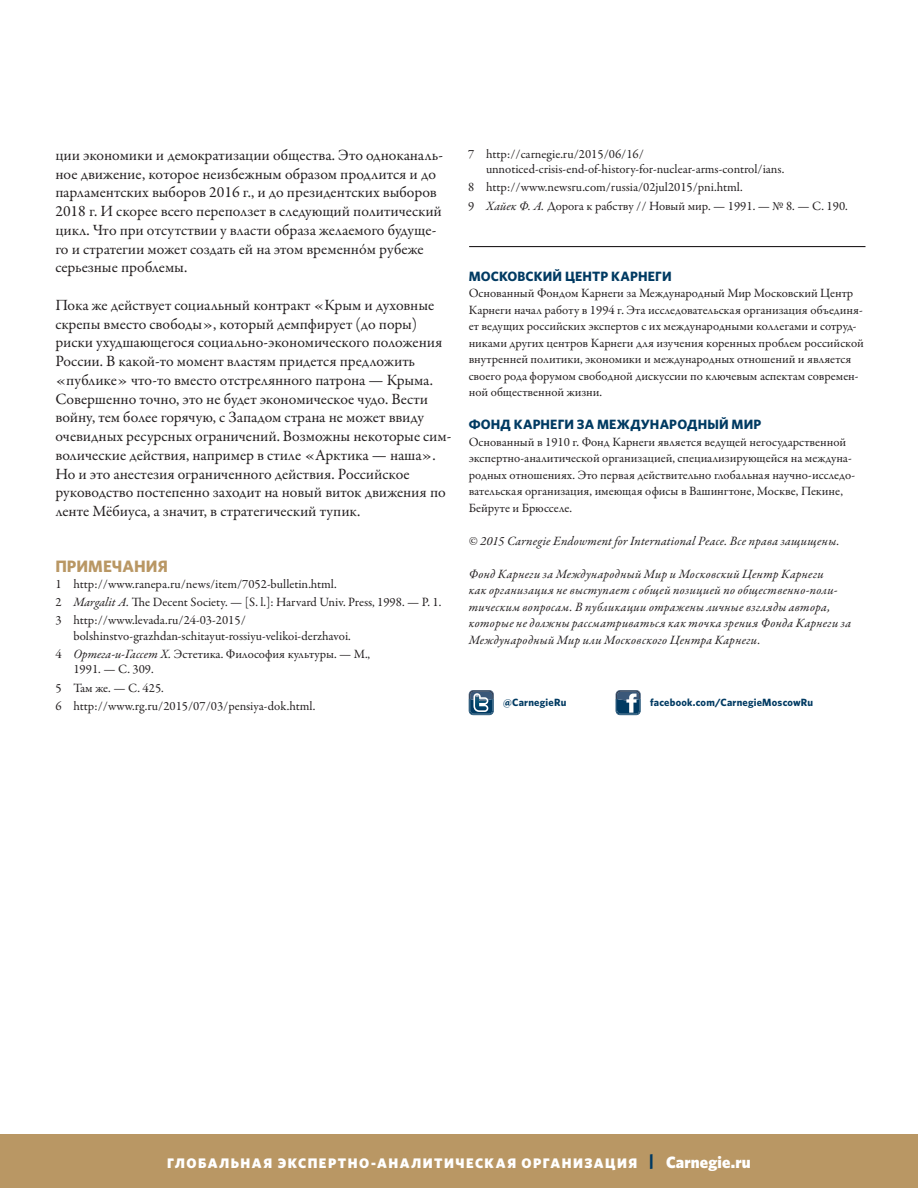
<style>
.page{position:relative;width:918px;height:1188px;background:#fff}
.page>*{position:absolute;margin:0;border:0;box-sizing:border-box;transform-origin:0 0}
.SUBHEAD_A{font:700 16.5px "Whitney";letter-spacing:.005em;color:#b99764}
.Body_Text{font:15.75px/18.8px "Garamond Premr Pro";color:#231f20}
.SUBHEAD_A-2{font:900 13.8px "Whitney";letter-spacing:.105em;color:#fff}
.COPY_RIGHT_TEXT{font:700 13.5px "Whitney";letter-spacing:.01em;color:#003a62}
.COPY_RIGHT_TEXT-2{font:12.75px/16.5px "Garamond Premr Pro";letter-spacing:-.005em;color:#231f20}
.Source{font:12.75px/15.3px "Garamond Premr Pro";color:#231f20}
.COPY_RIGHT_TEXT-3{font:italic 12.75px/16.5px "Garamond Premr Pro";letter-spacing:.025em;color:#231f20}
.COPY_RIGHT_TEXT-4{font:700 10.5px "Whitney";letter-spacing:.02em;color:#003a62}
.s1{font-style:italic}
.s2{font-size:16.5px;color:#003a62}
.s3{font-size:16.5px}
</style>
<div class="page">
<div style="left:0;top:1134px;width:918px;height:54px;background:#b99764"></div>
<svg style="left:469px;top:690px;width:25px;height:25px"></svg>
<svg style="left:616px;top:690px;width:25px;height:25px"></svg>
<hr style="left:469px;top:246px;width:397px;height:1px;background:#231f20">
<p class="Body_Text" style="left:55px;top:146px;width:389px">ции экономики и демократизации общества. Это одноканаль&shy;ное движение, которое неизбежным образом продлится и до парламентских выборов 2016 г., и до президентских выборов 2018 г. И скорее всего переползет в следующий политический цикл. Что при отсутствии у власти образа желаемого будуще&shy;го и стратегии может создать ей на этом временнóм рубеже серьезные проблемы.</p>
<p class="Body_Text" style="left:55px;top:296px;width:398px">Пока же действует социальный контракт «Крым и духовные скрепы вместо свободы», который демпфирует (до поры) риски ухудшающегося социально-экономического положения России. В какой-то момент властям придется предложить «публике» что-то вместо отстрелянного патрона — Крыма.<br>Совершенно точно, это не будет экономическое чудо. Вести войну, тем более горячую, с Западом страна не может ввиду очевидных ресурсных ограничений. Возможны некоторые сим&shy;волические действия, например в стиле «Арктика — наша».<br>Но и это анестезия ограниченного действия. Российское руководство постепенно заходит на новый виток движения по ленте Мёбиуса, а значит, в стратегический тупик.</p>
<p class="SUBHEAD_A" style="left:55px;top:556px;width:114px">ПРИМЕЧАНИЯ</p>
<p class="Source" style="left:55px;top:576px;width:283px">1 http://www.ranepa.ru/news/item/7052-bulletin.html.</p>
<p class="Source" style="left:55px;top:595px;width:388px">2 <span class="s1">Margalit A.</span> The Decent Society. — [S. l.]: Harvard Univ. Press, 1998. — Р. 1.</p>
<p class="Source" style="left:73px;top:613px;width:279px;text-indent:-18px">3 http://www.levada.ru/24-03-2015/ bolshinstvo-grazhdan-schitayut-rossiyu-velikoi-derzhavoi.</p>
<p class="Source" style="left:73px;top:647px;width:298px;text-indent:-18px">4 <span class="s1">Ортега-и-Гассет Х.</span> Эстетика. Философия культуры. — М.,<br>1991. — С. 309.</p>
<p class="Source" style="left:55px;top:680px;width:110px">5 Там же. — С. 425.</p>
<p class="Source" style="left:55px;top:698px;width:261px">6 http://www.rg.ru/2015/07/03/pensiya-dok.html.</p>
<p class="Source" style="left:486px;top:146px;width:300px;text-indent:-18px">7 http://carnegie.ru/2015/06/16/ unnoticed-crisis-end-of-history-for-nuclear-arms-control/ians.</p>
<p class="Source" style="left:468px;top:180px;width:276px">8 http://www.newsru.com/russia/02jul2015/pni.html.</p>
<p class="Source" style="left:468px;top:198px;width:381px">9 <span class="s1">Хайек Ф. А.</span> Дорога к рабству // Новый мир. — 1991. — № 8. — С. 190.</p>
<p class="COPY_RIGHT_TEXT" style="left:469px;top:267px;width:204px">МОСКОВСКИЙ ЦЕНТР КАРНЕГИ</p>
<p class="COPY_RIGHT_TEXT-2" style="left:469px;top:285px;width:397px">Основанный Фондом Карнеги за Международный Мир Московский Центр Карнеги начал работу в 1994 г. Эта исследовательская организация объединя&shy;ет ведущих российских экспертов с их международными коллегами и сотруд&shy;никами других центров Карнеги для изучения коренных проблем российской внутренней политики, экономики и международных отношений и является своего рода форумом свободной дискуссии по ключевым аспектам современ&shy;ной общественной жизни.</p>
<p class="COPY_RIGHT_TEXT" style="left:469px;top:416px;width:294px">ФОНД КАРНЕГИ ЗА МЕЖДУНАРОДНЫЙ МИР</p>
<p class="COPY_RIGHT_TEXT-2" style="left:469px;top:434px;width:388px">Основанный в 1910 г. Фонд Карнеги является ведущей негосударственной экспертно-аналитической организацией, специализирующейся на междуна&shy;родных отношениях. Это первая действительно глобальная научно-исследо&shy;вательская организация, имеющая офисы в Вашингтоне, Москве, Пекине, Бейруте и Брюсселе.</p>
<p class="COPY_RIGHT_TEXT-3" style="left:469px;top:533px;width:372px">© 2015 Carnegie Endowment for International Peace. Все права защищены.</p>
<p class="COPY_RIGHT_TEXT-3" style="left:469px;top:566px;width:384px">Фонд Карнеги за Международный Мир и Московский Центр Карнеги<br>как организация не выступает с общей позицией по общественно-поли&shy;тическим вопросам. В публикации отражены личные взгляды автора, которые не должны рассматриваться как точка зрения Фонда Карнеги за Международный Мир или Московского Центра Карнеги.</p>
<p class="COPY_RIGHT_TEXT-4" style="left:503px;top:695px;width:65px">@CarnegieRu</p>
<p class="COPY_RIGHT_TEXT-4" style="left:650px;top:695px;width:165px">facebook.com/CarnegieMoscowRu</p>
<p class="SUBHEAD_A-2" style="left:167px;top:1154px;width:585px">ГЛОБАЛЬНАЯ ЭКСПЕРТНО-АНАЛИТИЧЕСКАЯ ОРГАНИЗАЦИЯ <span class="s2">|</span> <span class="s3">Carnegie.ru</span></p>
</div>
